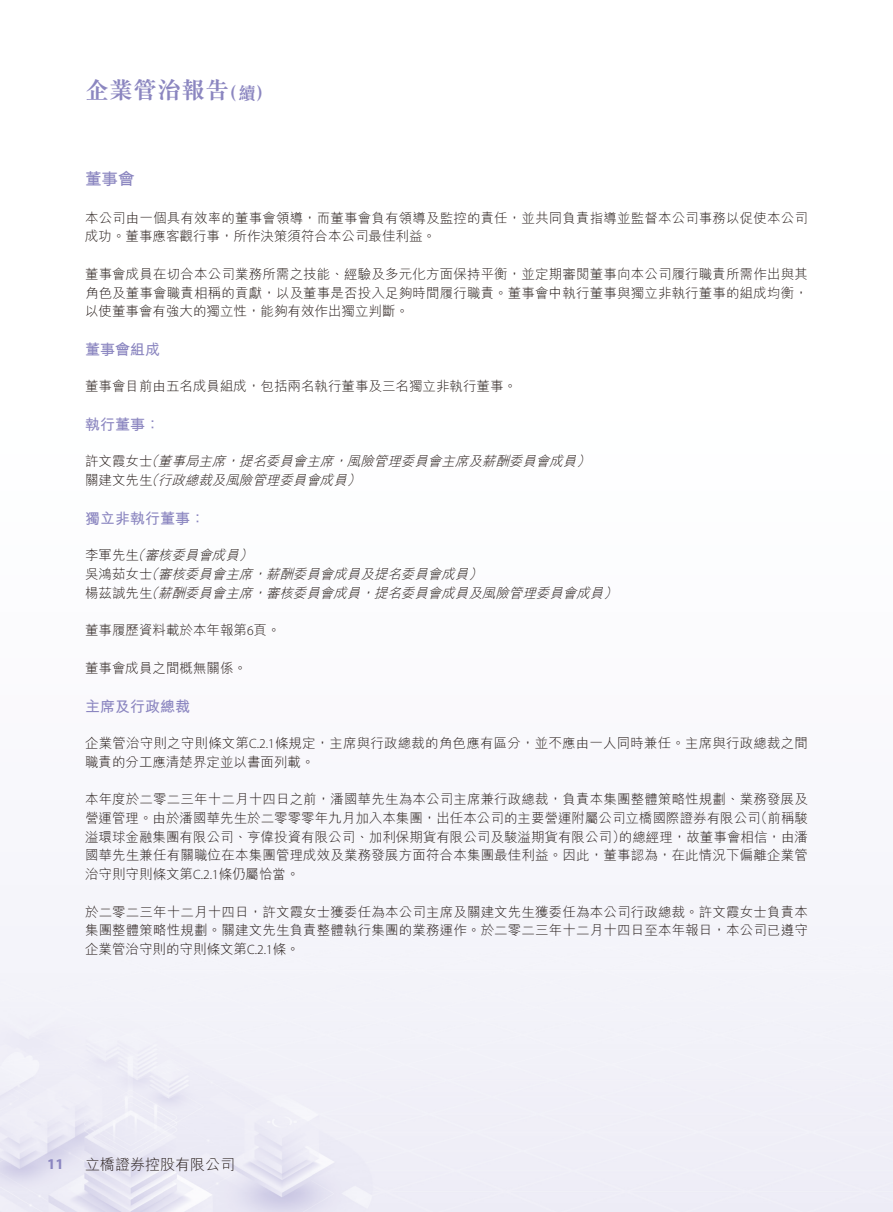
<style>
.page{position:relative;width:893px;height:1212px;background:#fff}
.page>*{position:absolute;margin:0;border:0;box-sizing:border-box;transform-origin:0 0}
.t1{font:700 24px "M Sung HK";color:#8b86c0}
.t2{font:700 18px "M Sung HK";color:#8b86c0}
.t3{font:700 16.5px "M Hei HK";color:#8b86c0}
.t4{font:700 15px "M Hei HK";color:#8b86c0}
.t5{font:300 15px "M Hei HK";color:#231916}
.t6{font:700 15px "Myriad Pro";color:#8b86c0}
.t7{font:300 13.5px/18.8px "M Hei HK";letter-spacing:.01em;color:#231916}
.t8{font:italic 300 13.5px "M Hei HK";color:#231916}
.s1{font-style:italic}
.s2{font-style:normal}
.s3{font-family:"Myriad Pro"}
</style>
<div class="page">
<h1 class="t1" style="left:85px;top:79px;width:145px">企業管治報告</h1>
<h2 class="t2" style="left:220px;top:85px;width:54px">（續(</h2>
<p class="t3" style="left:85px;top:167px;width:51px">董事會</p>
<p class="t7" style="left:85px;top:208px;width:724px">本公司由一個具有效率的董事會領導，而董事會負有領導及監控的責任，並共同負責指導並監督本公司事務以促使本公司成功。董事應客觀行事，所作決策須符合本公司最佳利益。</p>
<p class="t7" style="left:85px;top:264px;width:724px;text-align:justify">董事會成員在切合本公司業務所需之技能、經驗及多元化方面保持平衡，並定期審閱董事向本公司履行職責所需作出與其角色及董事會職責相稱的貢獻，以及董事是否投入足夠時間履行職責。董事會中執行董事與獨立非執行董事的組成均衡，以使董事會有強大的獨立性，能夠有效作出獨立判斷。</p>
<p class="t4" style="left:85px;top:339px;width:76px">董事會組成</p>
<p class="t7" style="left:85px;top:377px;width:433px">董事會目前由五名成員組成，包括兩名執行董事及三名獨立非執行董事。</p>
<p class="t4" style="left:85px;top:414px;width:76px">執行董事：</p>
<p class="t8" style="left:576px;top:455px;width:19px">(</p>
<p class="t8" style="left:144px;top:455px;width:19px">（</p>
<p class="t8" style="left:239px;top:455px;width:100px">提名委員會主席</p>
<p class="t8" style="left:347px;top:455px;width:235px">風險管理委員會主席及薪酬委員會成員</p>
<p class="t7" style="left:85px;top:452px;width:145px">許文霞女士<span class="s1">董事局主席</span></p>
<p class="t8" style="left:225px;top:455px;width:19px">，</p>
<p class="t8" style="left:333px;top:455px;width:19px">，</p>
<p class="t8" style="left:144px;top:473px;width:19px">（</p>
<p class="t4" style="left:85px;top:508px;width:121px">獨立非執行董事：</p>
<p class="t8" style="left:347px;top:473px;width:19px">(</p>
<p class="t8" style="left:85px;top:473px;width:267px"><span class="s2">關建文先生</span>行政總裁及風險管理委員會成員</p>
<p class="t8" style="left:131px;top:548px;width:19px">（</p>
<p class="t8" style="left:239px;top:548px;width:19px">(</p>
<p class="t8" style="left:85px;top:548px;width:159px"><span class="s2">李軍先生</span>審核委員會成員</p>
<p class="t8" style="left:144px;top:567px;width:19px">（</p>
<p class="t8" style="left:468px;top:567px;width:19px">(</p>
<p class="t8" style="left:85px;top:567px;width:172px"><span class="s2">吳鴻茹女士</span>審核委員會主席</p>
<p class="t8" style="left:266px;top:567px;width:208px">薪酬委員會成員及提名委員會成員</p>
<p class="t8" style="left:252px;top:567px;width:19px">，</p>
<p class="t8" style="left:144px;top:586px;width:19px">（</p>
<p class="t7" style="left:85px;top:621px;width:197px">董事履歷資料載於本年報第頁<span class="s3">6</span> 。</p>
<p class="t7" style="left:85px;top:658px;width:163px">董事會成員之間概無關係。</p>
<p class="t4" style="left:85px;top:695px;width:107px">主席及行政總裁</p>
<p class="t7" style="left:85px;top:733px;width:724px">企業管治守則之守則條文第<span class="s3">C.2.1</span>條規定，主席與行政總裁的角色應有區分，並不應由一人同時兼任。主席與行政總裁之間職責的分工應清楚界定並以書面列載。</p>
<p class="t7" style="left:85px;top:789px;width:724px;text-align:right">本年度於二零二三年十二月十四日之前，潘國華先生為本公司主席兼行政總裁，負責本集團整體策略性規劃、業務發展及（前稱駿</p>
<p class="t8" style="left:603px;top:586px;width:19px">(</p>
<p class="t8" style="left:85px;top:586px;width:172px"><span class="s2">楊茲誠先生</span>薪酬委員會主席</p>
<p class="t8" style="left:266px;top:586px;width:100px">審核委員會成員</p>
<p class="t8" style="left:374px;top:586px;width:235px">提名委員會成員及風險管理委員會成員</p>
<p class="t8" style="left:252px;top:586px;width:19px">，</p>
<p class="t8" style="left:360px;top:586px;width:19px">，</p>
<p class="t7" style="left:619px;top:808px;width:191px;text-indent:-534px">營運管理。由於潘國華先生於二零零零年九月加入本集團，出任本公司的主要營運附屬公司立橋國際證券有限公司<br>的總經理，故董事會相信，由潘</p>
<p class="t7" style="left:85px;top:827px;width:724px">溢環球金融集團有限公司、亨偉投資有限公司、加利保期貨有限公司及駿溢期貨有限公司）<br>國華先生兼任有關職位在本集團管理成效及業務發展方面符合本集團最佳利益。因此，董事認為，在此情況下偏離企業管治守則守則條文第<span class="s3">C.2.1</span>條仍屬恰當。</p>
<p class="t7" style="left:85px;top:902px;width:724px;text-align:justify">於二零二三年十二月十四日，許文霞女士獲委任為本公司主席及關建文先生獲委任為本公司行政總裁。許文霞女士負責本集團整體策略性規劃。關建文先生負責整體執行集團的業務運作。於二零二三年十二月十四日至本年報日，本公司已遵守企業管治守則的守則條文第<span class="s3">C.2.1</span>條。</p>
<p class="t6" style="left:47px;top:1154px;width:18px">11</p>
<p class="t5" style="left:85px;top:1156px;width:151px">立橋證券控股有限公司</p>
</div>
